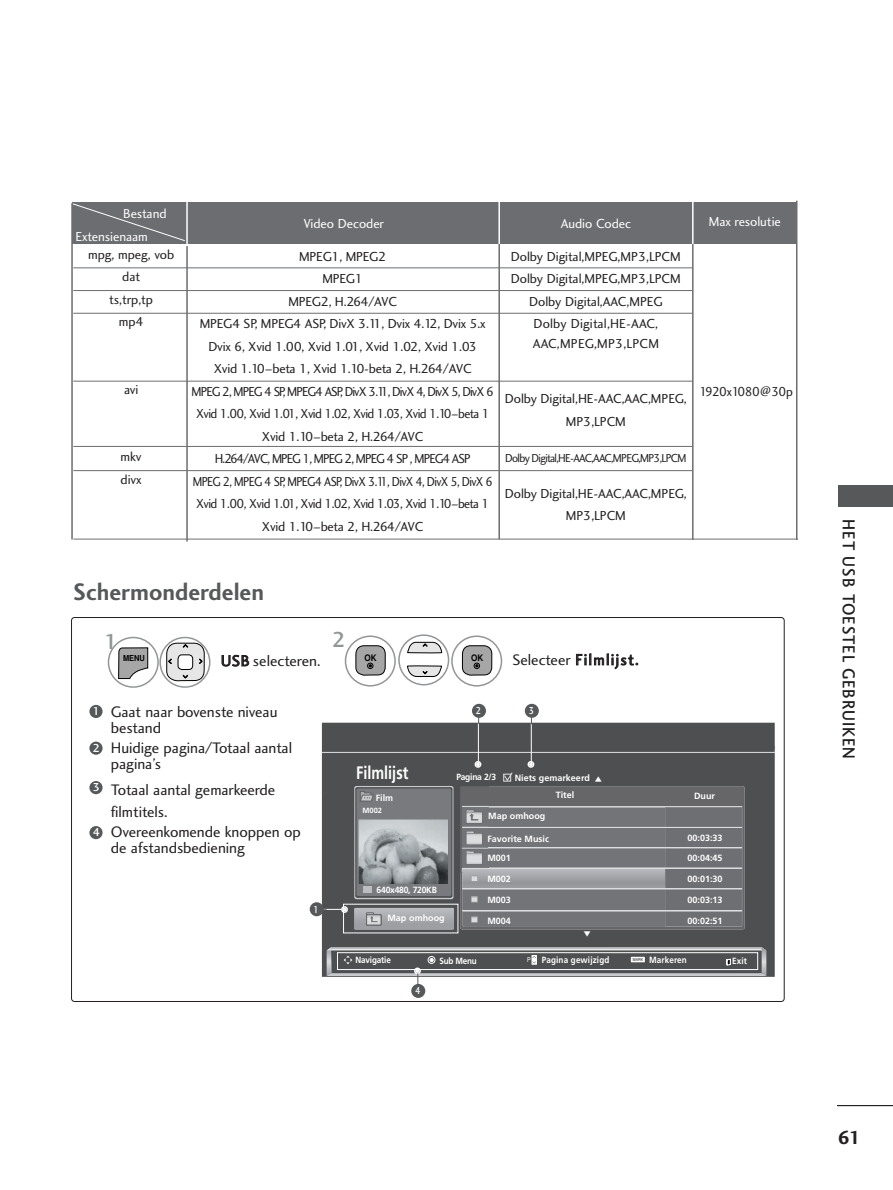
<style>
.page{position:relative;width:893px;height:1190px;background:#fff}
.page>*{position:absolute;margin:0;border:0;box-sizing:border-box;transform-origin:0 0}
.t1{font:24.75px "Charlotte Sans Bold Plain";color:#57585a;scale:.95 1}
.t2{font:22.5px "Charlotte Sans Medium Plain";color:#939598}
.t3{font:19.5px "Charlotte Sans Bold Plain";color:#231f20}
.t4{font:18px "Charlotte Sans Medium Plain";letter-spacing:.06em;color:#231f20;scale:.9 1}
.t5{font:700 18px "Frutiger";color:#fff;scale:.8 1}
.t6{font:15.75px/16.5px "Charlotte Sans Book Plain";letter-spacing:-.005em;color:#231f20}
.t7{font:15.75px "Charlotte Sans Book Plain";letter-spacing:.045em;color:#231f20}
.t8{font:13.5px/22.5px "Charlotte Sans Book Plain";letter-spacing:-.04em;color:#231f20;text-align:center}
.t9{font:13.5px/22.5px "Charlotte Sans Book Plain";letter-spacing:-.02em;color:#231f20;text-align:center}
.t10{font:13.5px/23.2px "Charlotte Sans Book Plain";letter-spacing:-.005em;color:#fff}
.t11{font:13.5px "Charlotte Sans Book Plain";letter-spacing:.01em;color:#231f20}
.t12{font:13.5px "Charlotte Sans Book Plain";letter-spacing:-.055em;color:#231f20;scale:.95 1}
.t13{font:12px "Charlotte Sans Book Plain";letter-spacing:-.06em;color:#231f20;scale:.95 1}
.t14{font:12px "Charlotte Sans Medium Plain";color:#fff}
.t15{font:10.5px "Charlotte Sans Medium Plain";color:#fff;scale:.85 1}
.t16{font:700 9px/19.5px "Frutiger";color:#fff}
.t17{font:700 9px "Frutiger";color:#fff;scale:.9 1}
.t18{font:700 9px "Frutiger";letter-spacing:-.03em;color:#fff;scale:.95 1}
.t19{font:700 9px "Frutiger";color:#fff;scale:.94 1}
.t20{font:700 9px "Helvetica";color:#000;scale:.9 1}
.t21{font:700 8.25px "Helvetica";color:#000;scale:.9 1}
.t22{font:700 7.5px "Frutiger";color:#fff}
.t23{font:6px "FZDING33";color:#fff;scale:1.25 1}
.t24{font:4.2px "Helvetica";color:#231f20;scale:.85 1}
.s1{font-family:"Helvetica";font-weight:400;font-size:6.6px}
</style>
<div class="page">
<div style="left:838px;top:485px;width:54px;height:21px;background:#57585a"></div>
<hr style="left:837px;top:1105px;width:55px;height:1px;background:#231f20">
<svg style="left:118px;top:647px;width:30px;height:32px"></svg>
<div style="left:108px;top:637px;width:51px;height:51px;border:2px solid #939598;border-radius:50%"></div>
<svg style="left:161px;top:638px;width:48px;height:48px"></svg>
<svg style="left:166px;top:643px;width:39px;height:38px"></svg>
<div style="left:159px;top:636px;width:51px;height:52px;border:2px solid #939598;border-radius:50%"></div>
<svg style="left:355px;top:645px;width:31px;height:31px"></svg>
<div style="left:345px;top:635px;width:51px;height:51px;border:2px solid #939598;border-radius:50%"></div>
<svg style="left:461px;top:645px;width:31px;height:31px"></svg>
<div style="left:451px;top:635px;width:51px;height:51px;border:2px solid #939598;border-radius:50%"></div>
<svg style="left:407px;top:641px;width:35px;height:13px"></svg>
<svg style="left:407px;top:665px;width:35px;height:12px"></svg>
<div style="left:398px;top:634px;width:51px;height:51px;border:2px solid #939598;border-radius:50%"></div>
<div style="left:322px;top:722px;width:452px;height:254px;background:#4e4f50"></div>
<div style="left:354px;top:907px;width:100px;height:22px;background:linear-gradient(to bottom,#bdbec1,#98999d)"></div>
<svg style="left:354px;top:786px;width:99px;height:113px"></svg>
<svg style="left:355px;top:787px;width:97px;height:110px"></svg>
<div style="left:356px;top:788px;width:95px;height:108px;background:#787a7d;border-radius:2px"></div>
<svg style="left:366px;top:912px;width:15px;height:13px"></svg>
<svg style="left:360px;top:791px;width:14px;height:10px"></svg>
<hr style="left:322px;top:752px;width:452px;height:1px;background:#dcdddf">
<img style="left:358px;top:819px;width:90px;height:64px">
<div style="left:474px;top:761px;width:7px;height:6px;border:2px solid #fff;border-radius:50%"></div>
<hr style="left:478px;top:714px;width:1px;height:51px;background:#fff">
<div style="left:472px;top:704px;width:14px;height:14px;background:#57585a;border-radius:50%"></div>
<svg style="left:460px;top:762px;width:284px;height:167px;background:#757679"></svg>
<div style="left:527px;top:761px;width:7px;height:6px;border:2px solid #fff;border-radius:50%"></div>
<hr style="left:531px;top:714px;width:1px;height:52px;background:#fff">
<div style="left:525px;top:704px;width:14px;height:14px;background:#57585a;border-radius:50%"></div>
<div style="left:343px;top:903px;width:115px;height:30px;border:1px solid #fff"></div>
<div style="left:341px;top:906px;width:7px;height:7px;border:2px solid #fff;border-radius:50%"></div>
<div style="left:310px;top:902px;width:14px;height:14px;background:#57585a;border-radius:50%"></div>
<div style="left:363px;top:886px;width:9px;height:7px;background:#bcbdc0"></div>
<svg style="left:323px;top:907px;width:23px;height:4px"></svg>
<div style="left:411px;top:984px;width:14px;height:14px;background:#57585a;border-radius:50%"></div>
<svg style="left:326px;top:947px;width:440px;height:44px"></svg>
<div style="left:73px;top:202px;width:724px;height:42px;background:#6c6d70"></div>
<hr style="left:73px;top:267px;width:619px;height:1px;background:#6c6d70">
<hr style="left:73px;top:290px;width:619px;height:1px;background:#6c6d70">
<hr style="left:73px;top:313px;width:619px;height:1px;background:#6c6d70">
<hr style="left:73px;top:381px;width:619px;height:1px;background:#6c6d70">
<hr style="left:73px;top:446px;width:619px;height:1px;background:#6c6d70">
<hr style="left:73px;top:470px;width:619px;height:1px;background:#6c6d70">
<hr style="left:73px;top:538px;width:725px;height:1px;background:#6c6d70">
<hr style="left:186px;top:201px;width:2px;height:45px;background:#fff">
<hr style="left:186px;top:246px;width:2px;height:295px;background:#6c6d70">
<hr style="left:498px;top:201px;width:2px;height:45px;background:#fff">
<hr style="left:498px;top:244px;width:2px;height:295px;background:#6c6d70">
<hr style="left:692px;top:201px;width:1px;height:45px;background:#fff">
<hr style="left:692px;top:244px;width:1px;height:296px;background:#6c6d70">
<svg style="left:73px;top:203px;width:112px;height:38px"></svg>
<hr style="left:71px;top:203px;width:2px;height:336px;background:#6c6d70">
<hr style="left:796px;top:201px;width:1px;height:339px;background:#6c6d70">
<div style="left:89px;top:705px;width:14px;height:13px;background:#57585a;border-radius:50%"></div>
<div style="left:89px;top:781px;width:14px;height:13px;background:#57585a;border-radius:50%"></div>
<div style="left:89px;top:826px;width:14px;height:13px;background:#57585a;border-radius:50%"></div>
<div style="left:89px;top:741px;width:14px;height:13px;background:#57585a;border-radius:50%"></div>
<p class="t10" style="left:75px;top:203px;width:93px;text-indent:48px">Bestand<br>Extensienaam</p>
<p class="t9" style="left:88px;top:244px;width:87px">mpg, mpeg, vob dat<br>ts,trp,tp<br>mp4</p>
<p class="t9" style="left:124px;top:379px;width:16px">avi</p>
<p class="t9" style="left:121px;top:447px;width:23px;text-align:left">mkv divx</p>
<p class="t10" style="left:560px;top:213px;width:72px">Audio Codec</p>
<p class="t10" style="left:708px;top:211px;width:74px">Max resolutie</p>
<p class="t10" style="left:303px;top:213px;width:82px">Video Decoder</p>
<p class="t8" style="left:191px;top:246px;width:304px">MPEG1, MPEG2<br>MPEG1<br>MPEG2, H.264/AVC<br>MPEG4 SP, MPEG4 ASP, DivX 3.11, Dvix 4.12, Dvix 5.x Dvix 6, Xvid 1.00, Xvid 1.01, Xvid 1.02, Xvid 1.03<br>Xvid 1.10–beta 1, Xvid 1.10-beta 2, H.264/AVC<br>MPEG 2, MPEG 4 SP, MPEG4 ASP, DivX 3.11, DivX 4, DivX 5, DivX 6<br>Xvid 1.00, Xvid 1.01, Xvid 1.02, Xvid 1.03, Xvid 1.10–beta 1<br>Xvid 1.10–beta 2, H.264/AVC<br>H.264/AVC, MPEG 1, MPEG 2, MPEG 4 SP , MPEG4 ASP<br>MPEG 2, MPEG 4 SP, MPEG4 ASP, DivX 3.11, DivX 4, DivX 5, DivX 6<br>Xvid 1.00, Xvid 1.01, Xvid 1.02, Xvid 1.03, Xvid 1.10–beta 1<br>Xvid 1.10–beta 2, H.264/AVC</p>
<p class="t9" style="left:511px;top:246px;width:172px">Dolby Digital,MPEG,MP3,LPCM<br>Dolby Digital,MPEG,MP3,LPCM<br>Dolby Digital,AAC,MPEG<br>Dolby Digital,HE-AAC,</p>
<p class="t11" style="left:532px;top:338px;width:128px">AAC,MPEG,MP3,LPCM</p>
<p class="t12" style="left:699px;top:386px;width:100px">1920x1080@30p</p>
<p class="t9" style="left:505px;top:389px;width:183px">Dolby Digital,HE-AAC,AAC,MPEG,<br>MP3,LPCM</p>
<p class="t13" style="left:505px;top:453px;width:192px">Dolby Digital,HE-AAC,AAC,MPEG,MP3,LPCM</p>
<p class="t9" style="left:505px;top:483px;width:183px">Dolby Digital,HE-AAC,AAC,MPEG,<br>MP3,LPCM</p>
<h1 class="t1" style="left:73px;top:582px;width:202px">Schermonderdelen</h1>
<h2 class="t2" style="left:105px;top:632px;width:15px">1</h2>
<h2 class="t2" style="left:332px;top:631px;width:15px">2</h2>
<p class="t21" style="left:123px;top:655px;width:26px">MENU</p>
<p class="t20" style="left:364px;top:654px;width:15px">OK</p>
<p class="t20" style="left:471px;top:654px;width:15px">OK</p>
<p class="t6" style="left:221px;top:654px;width:101px">USB selecteren.</p>
<p class="t7" style="left:512px;top:653px;width:128px">Selecteer Filmlijst.</p>
<p class="t14" style="left:93px;top:706px;width:9px">1</p>
<p class="t14" style="left:93px;top:742px;width:9px">2</p>
<p class="t14" style="left:93px;top:782px;width:9px">3</p>
<p class="t14" style="left:93px;top:827px;width:9px">4</p>
<p class="t6" style="left:111px;top:704px;width:168px">Gaat naar bovenste niveau bestand</p>
<p class="t6" style="left:111px;top:740px;width:183px">Huidige pagina/Totaal aantal pagina’s</p>
<p class="t6" style="left:111px;top:779px;width:166px;line-height:22.5px">Totaal aantal gemarkeerde filmtitels.</p>
<p class="t6" style="left:111px;top:824px;width:191px">Overeenkomende knoppen op de afstandsbediening</p>
<p class="t15" style="left:313px;top:905px;width:8px">1</p>
<p class="t15" style="left:476px;top:706px;width:8px">2</p>
<p class="t15" style="left:528px;top:706px;width:8px">3</p>
<h3 class="t5" style="left:356px;top:765px;width:66px">Filmlijst</h3>
<p class="t19" style="left:456px;top:773px;width:44px">Pagina 2/3</p>
<p class="t16" style="left:514px;top:768px;width:77px">Niets gemarkeerd</p>
<p class="t23" style="left:602px;top:781px;width:7px;rotate:-180deg">E</p>
<p class="t16" style="left:375px;top:788px;width:19px">Film</p>
<p class="t16" style="left:555px;top:785px;width:20px">Titel</p>
<p class="t16" style="left:694px;top:786px;width:22px">Duur</p>
<p class="t22" style="left:362px;top:807px;width:21px">M002</p>
<p class="t16" style="left:488px;top:807px;width:59px">Map omhoog</p>
<p class="t18" style="left:376px;top:886px;width:65px">640x480, 720KB</p>
<p class="t16" style="left:387px;top:909px;width:59px">Map omhoog</p>
<p class="t16" style="left:487px;top:829px;width:63px">Favorite Music<br>M001</p>
<p class="t16" style="left:487px;top:870px;width:25px">M002</p>
<p class="t16" style="left:487px;top:891px;width:25px">M003</p>
<p class="t16" style="left:487px;top:912px;width:25px">M004</p>
<p class="t23" style="left:583px;top:931px;width:7px">E</p>
<p class="t16" style="left:687px;top:829px;width:37px">00:03:33<br>00:04:45</p>
<p class="t16" style="left:687px;top:869px;width:37px">00:01:30</p>
<p class="t16" style="left:687px;top:890px;width:37px">00:03:13</p>
<p class="t16" style="left:687px;top:911px;width:37px">00:02:51</p>
<p class="t17" style="left:355px;top:956px;width:41px">Navigatie</p>
<p class="t17" style="left:439px;top:957px;width:43px">Sub Menu</p>
<p class="t17" style="left:527px;top:956px;width:93px"><span class="s1">P</span> Pagina gewijzigd</p>
<p class="t17" style="left:649px;top:956px;width:43px">Markeren</p>
<p class="t17" style="left:732px;top:957px;width:18px">Exit</p>
<p class="t24" style="left:633px;top:958px;width:13px">MARK</p>
<p class="t15" style="left:415px;top:986px;width:8px">4</p>
<h3 class="t4" style="left:855px;top:519px;width:267px;rotate:90deg">HET USB TOESTEL GEBRUIKEN</h3>
<h3 class="t3" style="left:837px;top:1129px;width:25px">61</h3>
</div>
